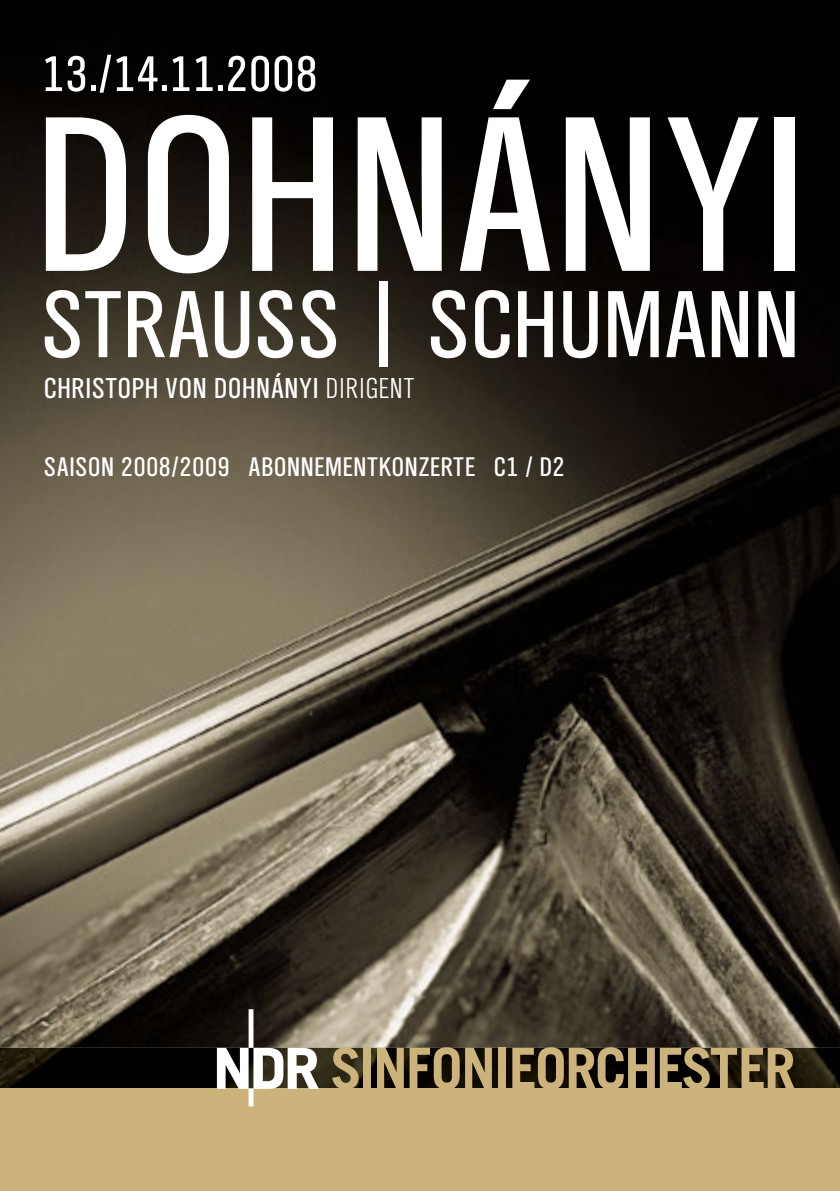
<style>
.page{position:relative;width:840px;height:1191px;background:#fff}
.page>*{position:absolute;margin:0;border:0;box-sizing:border-box;transform-origin:0 0}
.t1{font:230px "NDR Sans Cond";letter-spacing:-.015em;color:#fff}
.t2{font:99px "NDR Sans Cond";letter-spacing:-.015em;color:#fff}
.t3{font:52px "NDR Sans Cond";color:#fff}
.t4{font:30px "NDR Sans Cond";letter-spacing:.005em;color:#fff}
.t5{font:28px "NDR Sans Cond";letter-spacing:.005em;color:#fff}
.s1{font-weight:300}
</style>
<div class="page">
<img style="left:0;top:0;width:839px;height:1047px">
<img style="left:72px;top:1047px;width:440px;height:42px">
<img style="left:794px;top:1047px;width:45px;height:42px">
<img style="left:0;top:1047px;width:72px;height:42px">
<div style="left:0;top:1089px;width:839px;height:102px;background:#ccb27b"></div>
<svg style="left:217px;top:1009px;width:101px;height:97px"></svg>
<svg style="left:332px;top:1047px;width:26px;height:42px"></svg>
<div style="left:363px;top:1047px;width:8px;height:42px;background:#ccb27b"></div>
<svg style="left:377px;top:1047px;width:26px;height:42px"></svg>
<svg style="left:465px;top:1047px;width:26px;height:42px"></svg>
<div style="left:498px;top:1047px;width:8px;height:42px;background:#ccb27b"></div>
<svg style="left:512px;top:1047px;width:282px;height:42px;background:#776745"></svg>
<svg style="left:409px;top:1047px;width:50px;height:42px;background:#7a6947"></svg>
<h3 class="t3" style="left:42px;top:55px;width:278px">13./14.11.2008</h3>
<h1 class="t1" style="left:32px;top:110px;width:778px">DOHNÁNYI</h1>
<h2 class="t2" style="left:41px;top:288px;width:761px">STRAUSS | SCHUMANN</h2>
<p class="t4" style="left:43px;top:377px;width:372px">CHRISTOPH VON DOHNÁNYI <span class="s1">DIRIGENT</span></p>
<p class="t5" style="left:44px;top:456px;width:522px">SAISON 2008/2009 ABONNEMENTKONZERTE C1 / D2</p>
</div>
